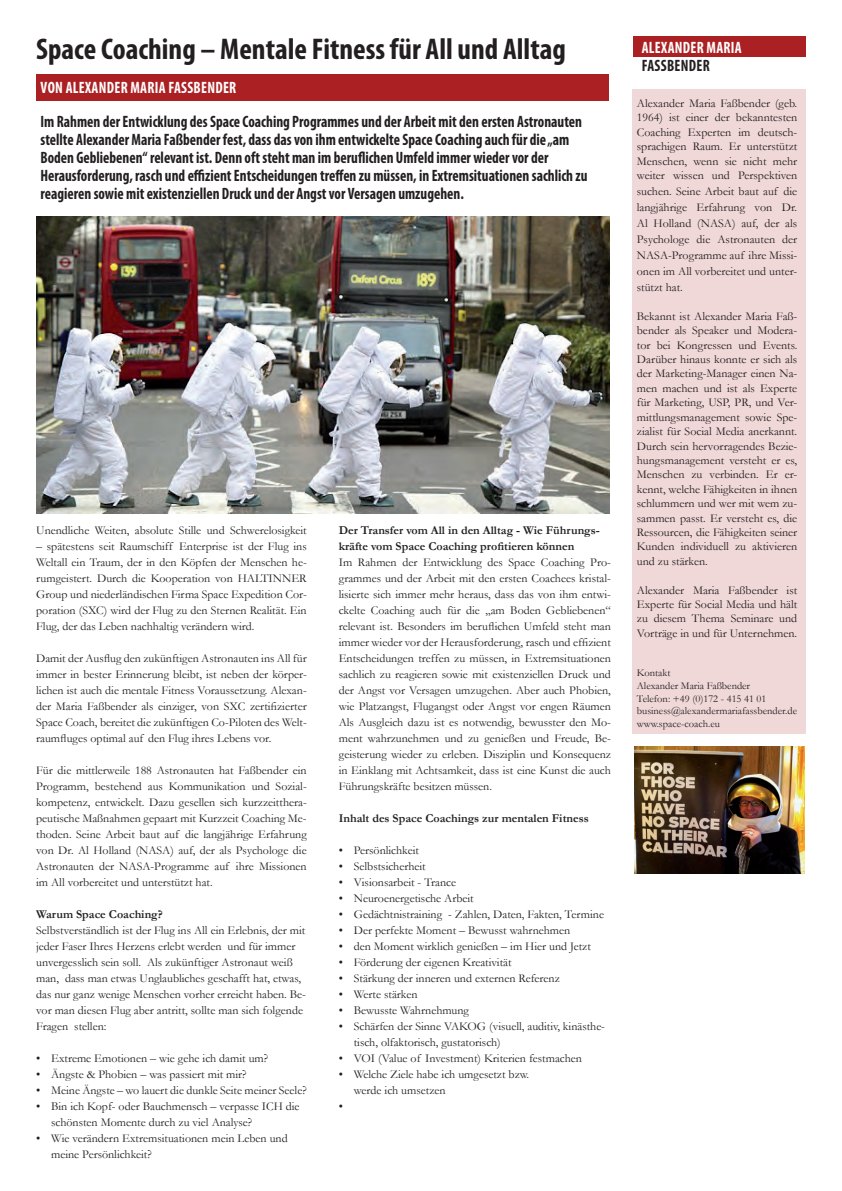
<style>
.page{position:relative;width:842px;height:1191px;background:#fff}
.page>*{position:absolute;margin:0;border:0;box-sizing:border-box;transform-origin:0 0}
.t1{font:700 condensed 30px "Myriad Pro";color:#231f20}
.t2{font:700 condensed 16.5px/18px "Myriad Pro";color:#231f20;scale:.91 1}
.t3{font:700 condensed 16.5px "Myriad Pro";letter-spacing:.02em;color:#fff;scale:.91 1}
.t4{font:12px/16px "Garamond";color:#231f20;text-align:justify}
.t5{font:700 12px/16px "Garamond";color:#231f20}
.t6{font:10.5px/12.6px "Garamond";color:#231f20}
</style>
<div class="page">
<div style="left:36px;top:75px;width:572px;height:26px;background:#ab2022"></div>
<div style="left:632px;top:89px;width:174px;height:644px;background:#f0d7d8"></div>
<img style="left:634px;top:747px;width:170px;height:127px">
<div style="left:633px;top:36px;width:172px;height:21px;background:#ab2022"></div>
<img style="left:36px;top:216px;width:574px;height:297px">
<h1 class="t1" style="left:36px;top:30px;width:531px">Space Coaching – Mentale Fitness für All und Alltag</h1>
<h2 class="t3" style="left:41px;top:78px;width:217px">von Alexander Maria FaSSbender</h2>
<p class="t2" style="left:40px;top:112px;width:603px">Im Rahmen der Entwicklung des Space Coaching Programmes und der Arbeit mit den ersten Astronauten stellte Alexander Maria Faßbender fest, dass das von ihm entwickelte Space Coaching auch für die „am Boden Gebliebenen“ relevant ist. Denn oft steht man im beruflichen Umfeld immer wieder vor der Herausforderung, rasch und effizient Entscheidungen treffen zu müssen, in Extremsituationen sachlich zu reagieren sowie mit existenziellen Druck und der Angst vor Versagen umzugehen.</p>
<p class="t4" style="left:36px;top:522px;width:272px">Unendliche Weiten, absolute Stille und Schwerelosigkeit</p>
<p class="t4" style="left:36px;top:538px;width:272px">– spätestens seit Raumschiff Enterprise ist der Flug ins Weltall ein Traum, der in den Köpfen der Menschen he&shy;rumgeistert. Durch die Kooperation von HALTINNER Group und niederländischen Firma Space Expedition Cor&shy;poration (SXC) wird der Flug zu den Sternen Realität. Ein Flug, der das Leben nachhaltig verändern wird.</p>
<p class="t4" style="left:36px;top:650px;width:272px">Damit der Ausflug den zukünftigen Astronauten ins All für immer in bester Erinnerung bleibt, ist neben der körper&shy;lichen ist auch die mentale Fitness Voraussetzung. Alexan&shy;der Maria Faßbender als einziger, von SXC zertifizierter Space Coach, bereitet die zukünftigen Co-Piloten des Welt&shy;raumfluges optimal auf den Flug ihres Lebens vor.</p>
<p class="t4" style="left:36px;top:762px;width:272px">Für die mittlerweile 188 Astronauten hat Faßbender ein Programm, bestehend aus Kommunikation und Sozial&shy;kompetenz, entwickelt. Dazu gesellen sich kurzzeitthera&shy;peutische Maßnahmen gepaart mit Kurzzeit Coaching Me&shy;thoden. Seine Arbeit baut auf die langjährige Erfahrung von Dr. Al Holland (NASA) auf, der als Psychologe die Astronauten der NASA-Programme auf ihre Missionen im All vorbereitet und unterstützt hat.</p>
<p class="t5" style="left:36px;top:906px;width:128px">Warum Space Coaching?</p>
<p class="t4" style="left:36px;top:922px;width:271px;text-align:left">Selbstverständlich ist der Flug ins All ein Erlebnis, der mit jeder Faser Ihres Herzens erlebt werden und für immer unvergesslich sein soll. Als zukünftiger Astronaut weiß man, dass man etwas Unglaubliches geschafft hat, etwas, das nur ganz wenige Menschen vorher erreicht haben. Be&shy;vor man diesen Flug aber antritt, sollte man sich folgende Fragen stellen:</p>
<p class="t4" style="left:36px;top:1050px;width:234px">• Extreme Emotionen – wie gehe ich damit um?</p>
<p class="t4" style="left:36px;top:1066px;width:212px">• Ängste &amp; Phobien – was passiert mit mir?</p>
<p class="t4" style="left:36px;top:1082px;width:272px">• Meine Ängste – wo lauert die dunkle Seite meiner Seele?</p>
<p class="t4" style="left:51px;top:1098px;width:250px;text-indent:-15px">• Bin ich Kopf- oder Bauchmensch – verpasse ICH die schönsten Momente durch zu viel Analyse?</p>
<p class="t4" style="left:51px;top:1130px;width:238px;text-indent:-15px">• Wie verändern Extremsituationen mein Leben und meine Persönlichkeit?</p>
<p class="t5" style="left:339px;top:522px;width:263px">Der Transfer vom All in den Alltag - Wie Führungs&shy;kräfte vom Space Coaching profitieren können</p>
<p class="t4" style="left:339px;top:554px;width:274px">Im Rahmen der Entwicklung des Space Coaching Pro&shy;grammes und der Arbeit mit den ersten Coachees kristal&shy;lisierte sich immer mehr heraus, dass das von ihm entwi&shy;ckelte Coaching auch für die „am Boden Gebliebenen“ relevant ist. Besonders im beruflichen Umfeld steht man immer wieder vor der Herausforderung, rasch und effizient Entscheidungen treffen zu müssen, in Extremsituationen sachlich zu reagieren sowie mit existenziellen Druck und der Angst vor Versagen umzugehen. Aber auch Phobien, wie Platzangst, Flugangst oder Angst vor engen Räumen Als Ausgleich dazu ist es notwendig, bewusster den Mo&shy;ment wahrzunehmen und zu genießen und Freude, Be&shy;geisterung wieder zu erleben. Disziplin und Konsequenz in Einklang mit Achtsamkeit, dass ist eine Kunst die auch Führungskräfte besitzen müssen.</p>
<p class="t5" style="left:339px;top:809px;width:251px">Inhalt des Space Coachings zur mentalen Fitness</p>
<p class="t4" style="left:339px;top:842px;width:82px">• Persönlichkeit</p>
<p class="t4" style="left:339px;top:858px;width:88px">• Selbstsicherheit</p>
<p class="t4" style="left:339px;top:874px;width:119px">• Visionsarbeit - Trance</p>
<p class="t4" style="left:339px;top:890px;width:137px">• Neuroenergetische Arbeit</p>
<p class="t4" style="left:339px;top:906px;width:267px">• Gedächtnistraining - Zahlen, Daten, Fakten, Termine</p>
<p class="t4" style="left:339px;top:922px;width:233px">• Der perfekte Moment – Bewusst wahrnehmen</p>
<p class="t4" style="left:339px;top:938px;width:254px">• den Moment wirklich genießen – im Hier und Jetzt</p>
<p class="t4" style="left:339px;top:954px;width:174px">• Förderung der eigenen Kreativität</p>
<p class="t4" style="left:339px;top:970px;width:223px">• Stärkung der inneren und externen Referenz</p>
<p class="t4" style="left:339px;top:986px;width:80px">• Werte stärken</p>
<p class="t4" style="left:339px;top:1002px;width:132px">• Bewusste Wahrnehmung</p>
<p class="t4" style="left:354px;top:1018px;width:253px;text-indent:-15px">• Schärfen der Sinne VAKOG (visuell, auditiv, kinästhe&shy;tisch, olfaktorisch, gustatorisch)</p>
<p class="t4" style="left:339px;top:1050px;width:245px">• VOI (Value of Investment) Kriterien festmachen</p>
<p class="t4" style="left:339px;top:1066px;width:192px">• Welche Ziele habe ich umgesetzt bzw.</p>
<p class="t4" style="left:354px;top:1082px;width:93px">werde ich umsetzen</p>
<p class="t4" style="left:339px;top:1097px;width:6px">•</p>
<h2 class="t3" style="left:642px;top:37px;width:111px">Alexander Maria</h2>
<h2 class="t2" style="left:642px;top:56px;width:76px">FaSSbender</h2>
<p class="t4" style="left:637px;top:96px;width:162px;line-height:14.4px">Alexander Maria Faßbender (geb.<br>1964) ist einer der bekanntesten Coaching Experten im deutsch&shy;sprachigen Raum. Er unterstützt Menschen, wenn sie nicht mehr weiter wissen und Perspektiven</p>
<p class="t4" style="left:637px;top:183px;width:162px">suchen. Seine Arbeit baut auf die langjährige Erfahrung von Dr.<br>Al Holland (NASA) auf, der als Psychologe die Astronauten der NASA-Programme auf ihre Missi&shy;onen im All vorbereitet und unter&shy;stützt hat.</p>
<p class="t4" style="left:637px;top:309px;width:162px;line-height:14.4px">Bekannt ist Alexander Maria Faß&shy;bender als Speaker und Modera&shy;tor bei Kongressen und Events.<br>Darüber hinaus konnte er sich als der Marketing-Manager einen Na&shy;men machen und ist als Experte für Marketing, USP, PR, und Ver&shy;mittlungsmanagement sowie Spe&shy;zialist für Social Media anerkannt.<br>Durch sein hervorragendes Bezie&shy;hungsmanagement versteht er es, Menschen zu verbinden. Er er&shy;kennt, welche Fähigkeiten in ihnen schlummern und wer mit wem zu&shy;sammen passt. Er versteht es, die Ressourcen, die Fähigkeiten seiner Kunden individuell zu aktivieren und zu stärken.</p>
<p class="t4" style="left:637px;top:582px;width:162px;line-height:14.4px">Alexander Maria Faßbender ist Experte für Social Media und hält zu diesem Thema Seminare und Vorträge in und für Unternehmen.</p>
<p class="t6" style="left:637px;top:666px;width:162px">Kontakt<br>Alexander Maria Faßbender<br>Telefon: +49 (0)172 - 415 41 01 business@alexandermariafassbender.de www.space-coach.eu</p>
</div>
